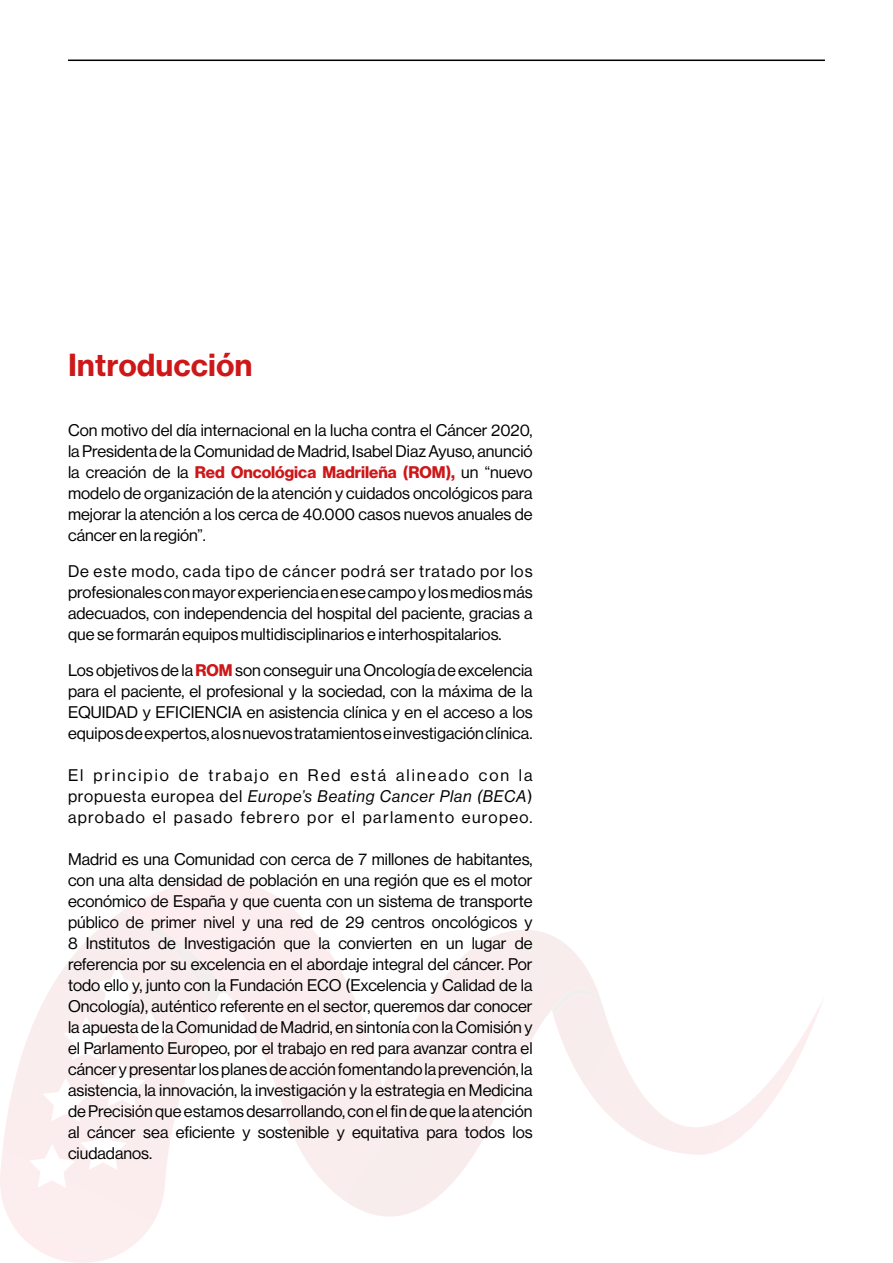
<style>
.page{position:relative;width:893px;height:1263px;background:#fff}
.page>*{position:absolute;margin:0;border:0;box-sizing:border-box;transform-origin:0 0}
.t1{font:30px "N Haas Grotesk TX Std 75 Bd";color:#cd1719}
.t2{font:16.5px/21px "N Haas Grotesk DS Std 55 Rg";color:#000;text-align:justify}
.t3{font:16.5px "N Haas Grotesk DS Std 75 Bd";color:#cd1719}
.t4{font:16.5px "N Haas Grotesk DS Std 56 It";letter-spacing:.05em;color:#000}
.t5{font:16.5px "N Haas Grotesk DS Std 55 Rg";letter-spacing:.08em;color:#000}
.t6{font:16.5px "N Haas Grotesk DS Std 55 Rg";letter-spacing:.12em;color:#000}
.s1{font-family:"N Haas Grotesk DS Std 55 Rg";color:#000}
.s2{font-family:"N Haas Grotesk DS Std 75 Bd";color:#cd1719}
.s3{font-family:"N Haas Grotesk DS Std 55 Rg"}
</style>
<div class="page">
<svg style="left:122px;top:879px;width:475px;height:338px"></svg>
<svg style="left:0;top:912px;width:245px;height:351px"></svg>
<svg style="left:353px;top:994px;width:26px;height:78px"></svg>
<svg style="left:552px;top:989px;width:271px;height:166px"></svg>
<svg style="left:29px;top:914px;width:238px;height:274px"></svg>
<hr style="left:68px;top:60px;width:757px;height:1px;background:#000">
<h1 class="t1" style="left:68px;top:346px;width:186px">Introducción</h1>
<p class="t2" style="left:68px;top:420px;width:466px">Con motivo del día internacional en la lucha contra el Cáncer 2020, la Presidenta de la Comunidad de Madrid, Isabel Diaz Ayuso, anunció</p>
<p class="t3" style="left:68px;top:462px;width:466px"><span class="s1">la creación de la</span> Red Oncológica Madrileña (ROM), <span class="s1">un “nuevo</span></p>
<p class="t2" style="left:68px;top:483px;width:466px">modelo de organización de la atención y cuidados oncológicos para mejorar la atención a los cerca de 40.000 casos nuevos anuales de cáncer en la región”.</p>
<p class="t2" style="left:68px;top:561px;width:466px">De este modo, cada tipo de cáncer podrá ser tratado por los profesionales con mayor experiencia en ese campo y los medios más adecuados, con independencia del hospital del paciente, gracias a que se formarán equipos multidisciplinarios e interhospitalarios.</p>
<p class="t2" style="left:68px;top:660px;width:466px">Los objetivos de la <span class="s2">ROM</span> son conseguir una Oncología de excelencia para el paciente, el profesional y la sociedad, con la máxima de la EQUIDAD y EFICIENCIA en asistencia clínica y en el acceso a los equipos de expertos, a los nuevos tratamientos e investigación clínica.</p>
<p class="t6" style="left:68px;top:766px;width:466px">El principio de trabajo en Red está alineado con la</p>
<p class="t4" style="left:68px;top:787px;width:466px"><span class="s3">propuesta europea del</span> Europe’s Beating Cancer Plan (BECA<span class="s3">)</span></p>
<p class="t5" style="left:68px;top:808px;width:466px">aprobado el pasado febrero por el parlamento europeo.</p>
<p class="t2" style="left:68px;top:849px;width:466px">Madrid es una Comunidad con cerca de 7 millones de habitantes, con una alta densidad de población en una región que es el motor económico de España y que cuenta con un sistema de transporte público de primer nivel y una red de 29 centros oncológicos y 8 Institutos de Investigación que la convierten en un lugar de referencia por su excelencia en el abordaje integral del cáncer. Por todo ello y, junto con la Fundación ECO (Excelencia y Calidad de la Oncología), auténtico referente en el sector, queremos dar conocer la apuesta de la Comunidad de Madrid, en sintonía con la Comisión y el Parlamento Europeo, por el trabajo en red para avanzar contra el cáncer y presentar los planes de acción fomentando la prevención, la asistencia, la innovación, la investigación y la estrategia en Medicina de Precisión que estamos desarrollando, con el fin de que la atención al cáncer sea eficiente y sostenible y equitativa para todos los ciudadanos.</p>
</div>
